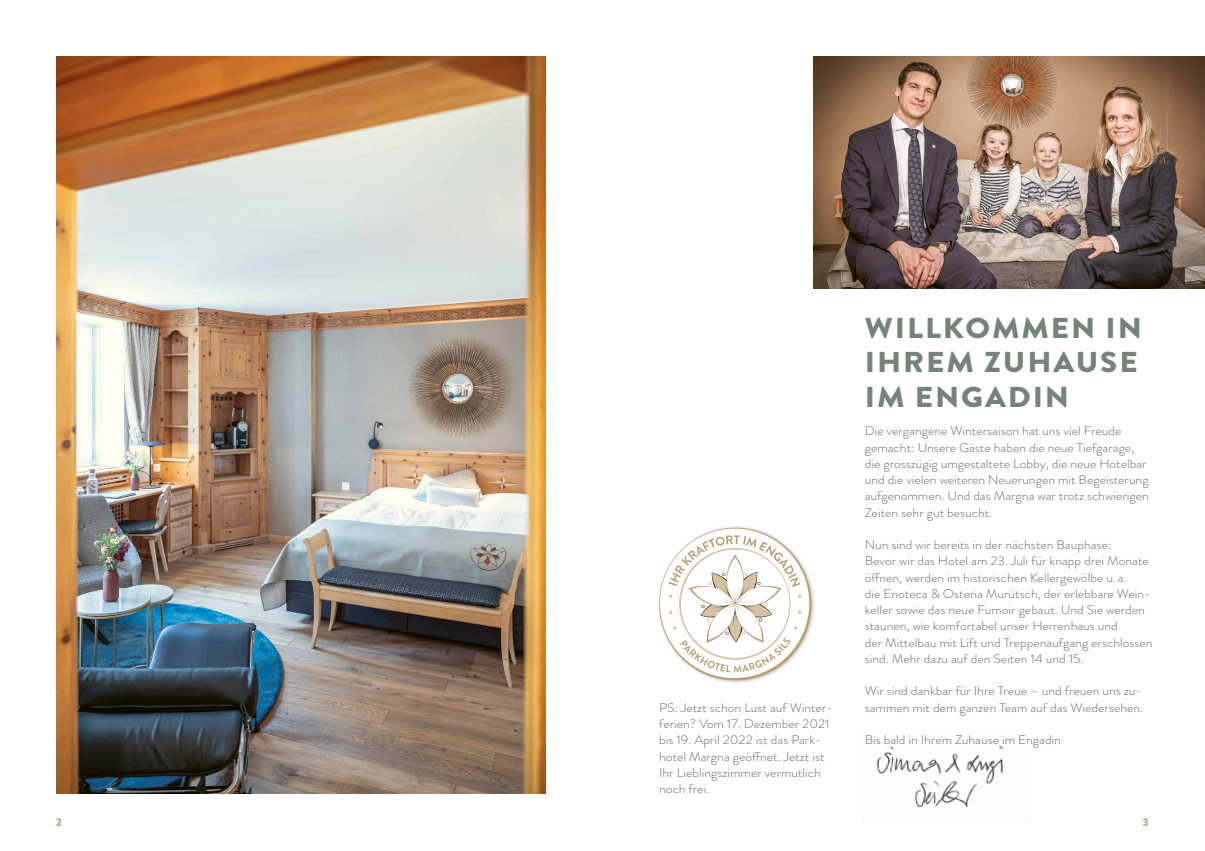
<style>
.page{position:relative;width:1205px;height:851px;background:#fff}
.page>*{position:absolute;margin:0;border:0;box-sizing:border-box;transform-origin:0 0}
.t1{font:900 28.75px/34.5px "Brandon Grotesque";letter-spacing:.06em;color:#75837a;scale:1.09 1}
.t2{font:300 12.5px/16.2px "Brandon Grotesque";color:#6b6a65;scale:1.09 1}
.t3{font:900 11.25px "Brandon Grotesque";color:#c2a77f;scale:1.09 1}
</style>
<div class="page">
<img style="left:813px;top:57px;width:392px;height:232px">
<img style="left:57px;top:57px;width:489px;height:736px">
<img style="left:876px;top:745px;width:153px;height:77px">
<div style="left:656px;top:524px;width:160px;height:160px;background:#000;opacity:.26"></div>
<svg style="left:659px;top:527px;width:152px;height:153px"></svg>
<p class="t2" style="left:659px;top:699px;width:161px">PS: Jetzt schon Lust auf Winter&shy;ferien? Vom 17. Dezember 2021 bis 19. April 2022 ist das Park&shy;hotel Margna geöffnet. Jetzt ist<br>Ihr Lieblingszimmer vermutlich noch frei.</p>
<h1 class="t1" style="left:865px;top:311px;width:256px">WILLKOMMEN IN<br>IHREM ZUHAUSE<br>IM ENGADIN</h1>
<p class="t2" style="left:865px;top:423px;width:262px">Die vergangene Wintersaison hat uns viel Freude gemacht: Unsere Gäste haben die neue Tiefgarage, die grosszügig umgestaltete Lobby, die neue Hotelbar und die vielen weiteren Neuerungen mit Begeisterung aufgenommen. Und das Margna war trotz schwierigen Zeiten sehr gut besucht.</p>
<p class="t2" style="left:865px;top:536px;width:266px">Nun sind wir bereits in der nächsten Bauphase:<br>Bevor wir das Hotel am 23. Juli für knapp drei Monate öffnen, werden im historischen Kellergewölbe u. a.<br>die Enoteca &amp; Osteria Murütsch, der erlebbare Wein&shy;keller sowie das neue Fumoir gebaut. Und Sie werden staunen, wie komfortabel unser Herrenhaus und<br>der Mittelbau mit Lift und Treppenaufgang erschlossen sind. Mehr dazu auf den Seiten 14 und 15.</p>
<p class="t2" style="left:865px;top:683px;width:257px">Wir sind dankbar für Ihre Treue – und freuen uns zu&shy;sammen mit dem ganzen Team auf das Wiedersehen.</p>
<p class="t2" style="left:865px;top:731px;width:182px">Bis bald in Ihrem Zuhause im Engadin</p>
<p class="t3" style="left:56px;top:813px;width:7px">2</p>
<p class="t3" style="left:1142px;top:813px;width:7px">3</p>
</div>
